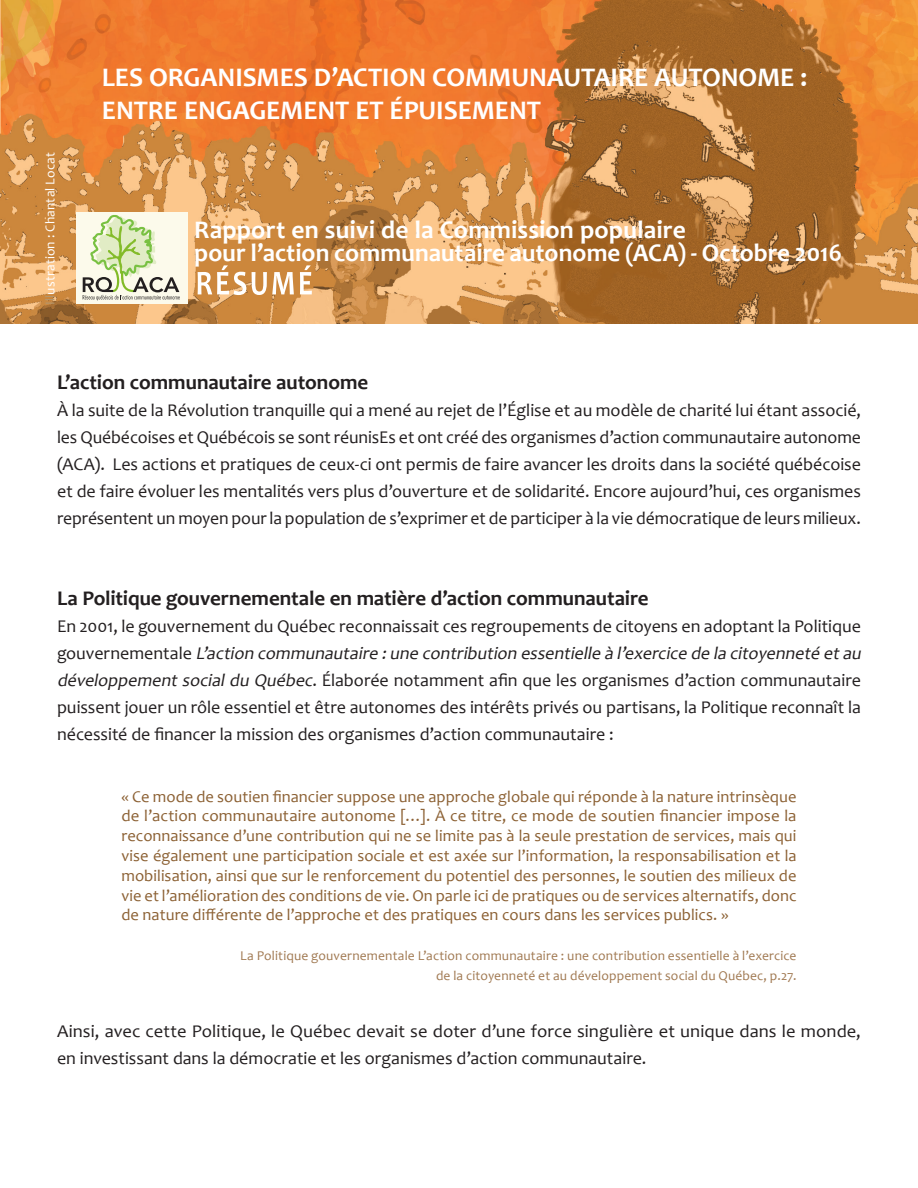
<style>
.page{position:relative;width:918px;height:1188px;background:#fff}
.page>*{position:absolute;margin:0;border:0;box-sizing:border-box;transform-origin:0 0}
.t1{font:700 27px/33px "Candara";letter-spacing:-.005em;color:#fff}
.t2{font:700 25.5px/22.5px "Candara";letter-spacing:.005em;color:#fff}
.t3{font:700 21px "Candara";letter-spacing:-.005em;color:#231f20}
.t4{font:18px/27px "Candara";color:#231f20}
.t5{font:16.5px/19.8px "Candara";color:#8c6134;text-align:justify}
.t6{font:13.5px/19.8px "Candara";letter-spacing:.01em;color:#a17a53;text-align:right}
.t7{font:13.5px "Candara";letter-spacing:.01em;color:#fff}
.s1{color:#b5966c}
.s2{font-style:italic}
</style>
<div class="page">
<img style="left:0;top:0;width:918px;height:324px">
<div style="left:76px;top:213px;width:111px;height:91px;background:#fcfaeb"></div>
<svg style="left:83px;top:215px;width:97px;height:86px"></svg>
<svg style="left:198px;top:265px;width:114px;height:30px"></svg>
<p class="t7" style="left:42px;top:305px;width:154px;rotate:-90deg"><span class="s1">Ill</span>ustration : Chantal Locat</p>
<h1 class="t1" style="left:102px;top:61px;width:707px">LES ORGANISMES D’ACTION COMMUNAUTAIRE AUTONOME :<br>ENTRE ENGAGEMENT ET ÉPUISEMENT</h1>
<h2 class="t2" style="left:194px;top:219px;width:649px">Rapport en suivi de la Commission populaire<br>pour l’action communautaire autonome (ACA) - Octobre 2016</h2>
<p class="t3" style="left:57px;top:369px;width:313px">L’action communautaire autonome</p>
<p class="t4" style="left:57px;top:396px;width:805px;text-align:justify">À la suite de la Révolution tranquille qui a mené au rejet de l’Église et au modèle de charité lui étant associé, les Québécoises et Québécois se sont réunisEs et ont créé des organismes d’action communautaire autonome (ACA). Les actions et pratiques de ceux-ci ont permis de faire avancer les droits dans la société québécoise et de faire évoluer les mentalités vers plus d’ouverture et de solidarité. Encore aujourd’hui, ces organismes représentent un moyen pour la population de s’exprimer et de participer à la vie démocratique de leurs milieux.</p>
<p class="t3" style="left:57px;top:585px;width:593px">La Politique gouvernementale en matière d’action communautaire</p>
<p class="t4" style="left:57px;top:612px;width:809px">En 2001, le gouvernement du Québec reconnaissait ces regroupements de citoyens en adoptant la Politique g o u v e r n e m e n t a l e <span class="s2">L’action communautaire :une contribution essentielle à l’exercice de la citoyenneté etau développementsocialdu Québec</span>. Élaborée notamment afin que les organismes d’action communautaire puissent jouer un rôle essentiel et être autonomes des intérêts privés ou partisans, la Politique reconnaît la nécessité de financer la mission des organismes d’action communautaire :</p>
<p class="t5" style="left:122px;top:786px;width:677px">« Ce mode de soutien financier suppose une approche globale qui réponde à la nature intrinsèque de l’action communautaire autonome […]. À ce titre, ce mode de soutien financier impose la reconnaissance d’une contribution qui ne se limite pas à la seule prestation de services, mais qui vise également une participation sociale et est axée sur l’information, la responsabilisation et la mobilisation, ainsi que sur le renforcement du potentiel des personnes, le soutien des milieux de vie et l’amélioration des conditions de vie. On parle ici de pratiques ou de services alternatifs, donc de nature différente de l’approche et des pratiques en cours dans les services publics. »</p>
<p class="t6" style="left:240px;top:946px;width:558px">La Politique gouvernementale L’action communautaire : une contribution essentielle à l’exercice de la citoyenneté et au développement social du Québec, p.27.</p>
<p class="t4" style="left:57px;top:1017px;width:805px">Ainsi, avec cette Politique, le Québec devait se doter d’une force singulière et unique dans le monde, en investissant dans la démocratie et les organismes d’action communautaire.</p>
</div>
